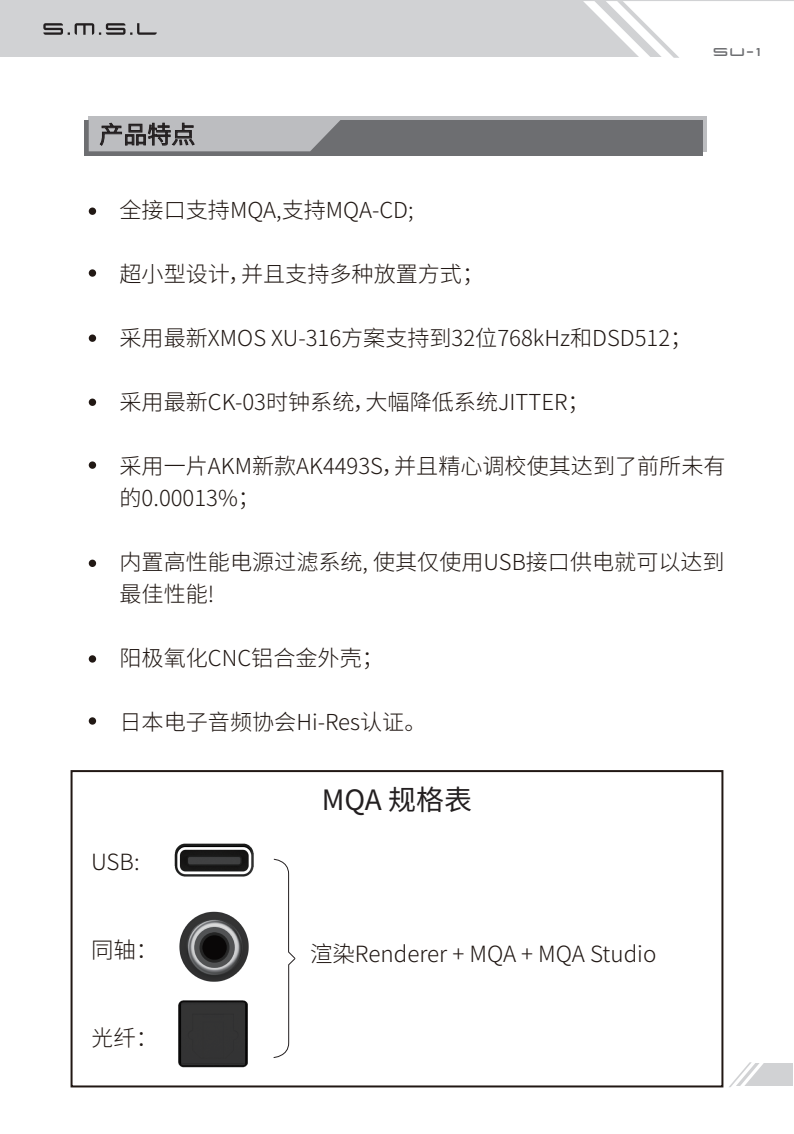
<style>
.page{position:relative;width:794px;height:1134px;background:#fff}
.page>*{position:absolute;margin:0;border:0;box-sizing:border-box;transform-origin:0 0}
.t1{font:28px "Source Han Sans CN";color:#231f20}
.t2{font:24px "Source Han Sans CN";color:#231f20}
.t3{font:300 22.4px "Source Han Sans CN";color:#211814}
.t4{font:300 22px/32px "Source Han Sans CN";color:#211814}
.t5{font:16px "Xenotron";color:#6d6e71}
</style>
<div class="page">
<svg style="left:344px;top:116px;width:363px;height:35px;background:#adaeb1"></svg>
<div style="left:85px;top:121px;width:618px;height:35px;background:#6d6e71"></div>
<div style="left:691px;top:1063px;width:102px;height:23px;background:#d1d2d4"></div>
<svg style="left:691px;top:1062px;width:73px;height:25px"></svg>
<svg style="left:89px;top:116px;width:255px;height:35px;background:#aaaaad"></svg>
<div style="left:0;top:1px;width:794px;height:56px;background:#d1d2d4"></div>
<svg style="left:583px;top:1px;width:211px;height:57px"></svg>
<svg style="left:43px;top:23px;width:114px;height:12px"></svg>
<div style="left:89px;top:207px;width:7px;height:8px;background:#211814;border-radius:50%"></div>
<div style="left:89px;top:334px;width:7px;height:8px;background:#211814;border-radius:50%"></div>
<div style="left:89px;top:655px;width:7px;height:8px;background:#211814;border-radius:50%"></div>
<div style="left:89px;top:717px;width:7px;height:8px;background:#211814;border-radius:50%"></div>
<div style="left:89px;top:399px;width:7px;height:7px;background:#211814;border-radius:50%"></div>
<div style="left:89px;top:560px;width:7px;height:7px;background:#211814;border-radius:50%"></div>
<div style="left:89px;top:461px;width:7px;height:8px;background:#211814;border-radius:50%"></div>
<div style="left:89px;top:269px;width:7px;height:8px;background:#211814;border-radius:50%"></div>
<div style="left:71px;top:770px;width:652px;height:317px;border:2px solid #211814"></div>
<img style="left:174px;top:843px;width:80px;height:34px">
<img style="left:178px;top:1000px;width:70px;height:68px">
<img style="left:179px;top:911px;width:70px;height:71px">
<svg style="left:273px;top:858px;width:23px;height:200px"></svg>
<p class="t2" style="left:99px;top:121px;width:97px">产品特点</p>
<p class="t4" style="left:120px;top:195px;width:296px">全接口支持MQA,支持MQA-CD;</p>
<p class="t4" style="left:120px;top:259px;width:366px">超小型设计，并且支持多种放置方式；</p>
<p class="t4" style="left:120px;top:323px;width:574px">采用最新XMOS XU-316方案支持到32位768kHz和DSD512；</p>
<p class="t4" style="left:120px;top:387px;width:471px">采用最新CK-03时钟系统，大幅降低系统JITTER；</p>
<p class="t5" style="left:714px;top:46px;width:49px">SU-1</p>
<p class="t4" style="left:120px;top:451px;width:607px">采用一片AKM新款AK4493S，并且精心调校使其达到了前所未有的0.00013%；</p>
<p class="t4" style="left:120px;top:547px;width:606px">内置高性能电源过滤系统, 使其仅使用USB接口供电就可以达到最佳性能!</p>
<p class="t4" style="left:120px;top:643px;width:266px">阳极氧化CNC铝合金外壳；</p>
<p class="t4" style="left:120px;top:707px;width:308px">日本电子音频协会Hi-Res认证。</p>
<p class="t3" style="left:91px;top:849px;width:50px">USB:</p>
<p class="t3" style="left:91px;top:937px;width:69px">同轴：</p>
<p class="t3" style="left:91px;top:1025px;width:69px">光纤：</p>
<p class="t1" style="left:322px;top:784px;width:152px">MQA 规格表</p>
<p class="t3" style="left:310px;top:941px;width:348px">渲染Renderer + MQA + MQA Studio</p>
</div>
